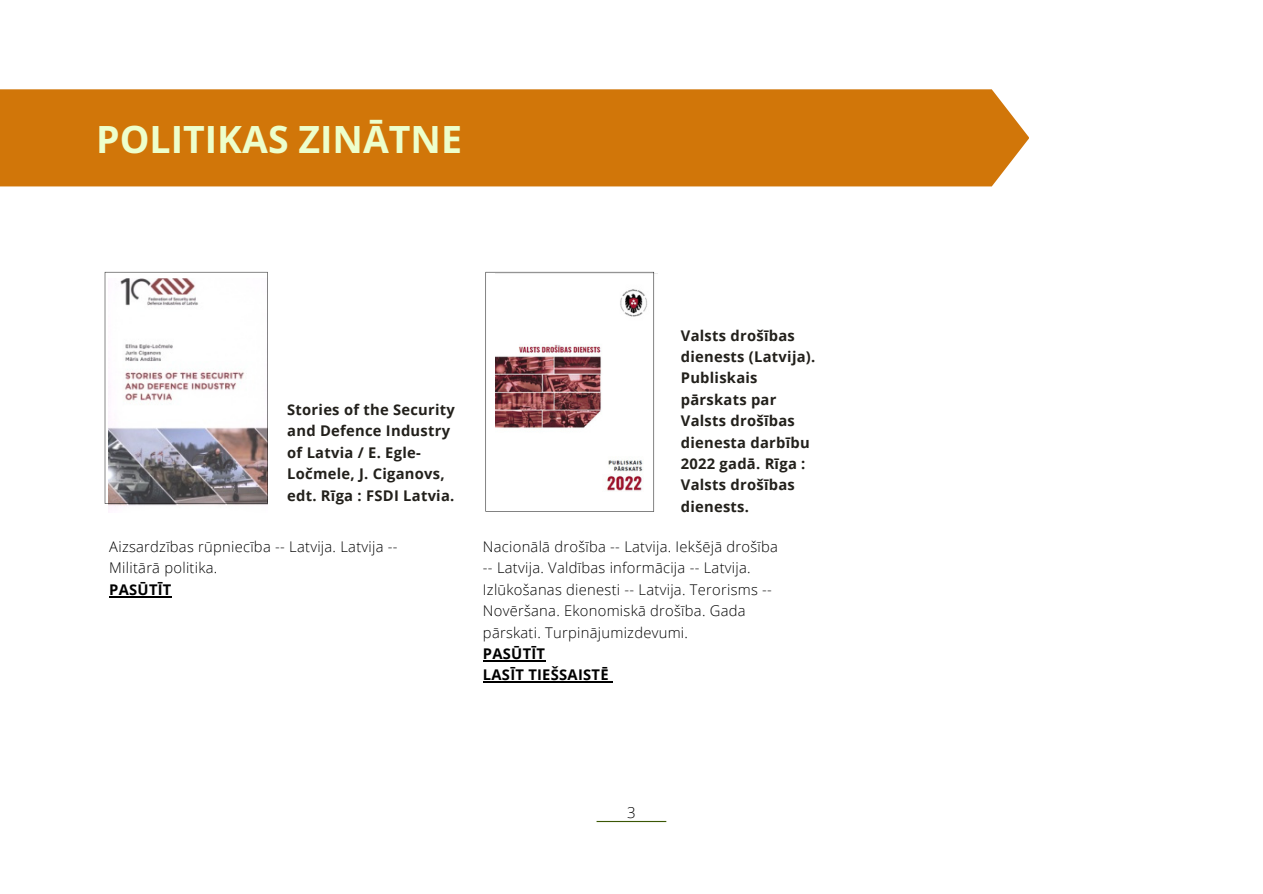
<style>
.page{position:relative;width:1263px;height:894px;background:#fff}
.page>*{position:absolute;margin:0;border:0;box-sizing:border-box;transform-origin:0 0}
.t1{font:700 37.5px "Open Sans";color:#edffcc}
.t2{font:300 15px "Open Sans";color:#000}
.t3{font:300 14.7px/21.3px "Open Sans";letter-spacing:.02em;color:#000}
.t4{font:700 14.7px/21.3px "Open Sans";letter-spacing:.02em;color:#22201b}
.t5{font:700 14.7px "Open Sans";letter-spacing:.02em;color:#000}
</style>
<div class="page">
<hr style="left:597px;top:820px;width:69px;height:1px;background:#3b5704">
<div style="left:0;top:89px;width:1029px;height:97px;background:#d17609"></div>
<hr style="left:109px;top:596px;width:63px;height:1px;background:#000">
<hr style="left:483px;top:660px;width:62px;height:1px;background:#000">
<hr style="left:483px;top:681px;width:126px;height:1px;background:#000">
<svg style="left:485px;top:271px;width:173px;height:241px"></svg>
<svg style="left:104px;top:272px;width:164px;height:240px"></svg>
<p class="t1" style="left:96px;top:112px;width:367px">POLITIKAS ZINĀTNE</p>
<p class="t4" style="left:287px;top:398px;width:169px">Stories of the Security and Defence Industry of Latvia / E. Egle-<br>Ločmele, J. Ciganovs, edt. Rīga : FSDI Latvia.</p>
<p class="t3" style="left:109px;top:535px;width:290px">Aizsardzības rūpniecība -- Latvija. Latvija --<br>Militārā politika.</p>
<p class="t5" style="left:109px;top:579px;width:64px">PASŪTĪT</p>
<p class="t4" style="left:681px;top:324px;width:136px">Valsts drošības dienests (Latvija).<br>Publiskais pārskats par<br>Valsts drošības dienesta darbību<br>2022 gadā. Rīga :<br>Valsts drošības dienests.</p>
<p class="t3" style="left:483px;top:535px;width:297px">Nacionālā drošība -- Latvija. Iekšējā drošība -- Latvija. Valdības informācija -- Latvija.<br>Izlūkošanas dienesti -- Latvija. Terorisms -- Novēršana. Ekonomiskā drošība. Gada pārskati. Turpinājumizdevumi.</p>
<p class="t5" style="left:483px;top:643px;width:64px">PASŪTĪT</p>
<p class="t5" style="left:483px;top:664px;width:127px">LASĪT TIEŠSAISTĒ</p>
<p class="t2" style="left:627px;top:801px;width:10px">3</p>
</div>
